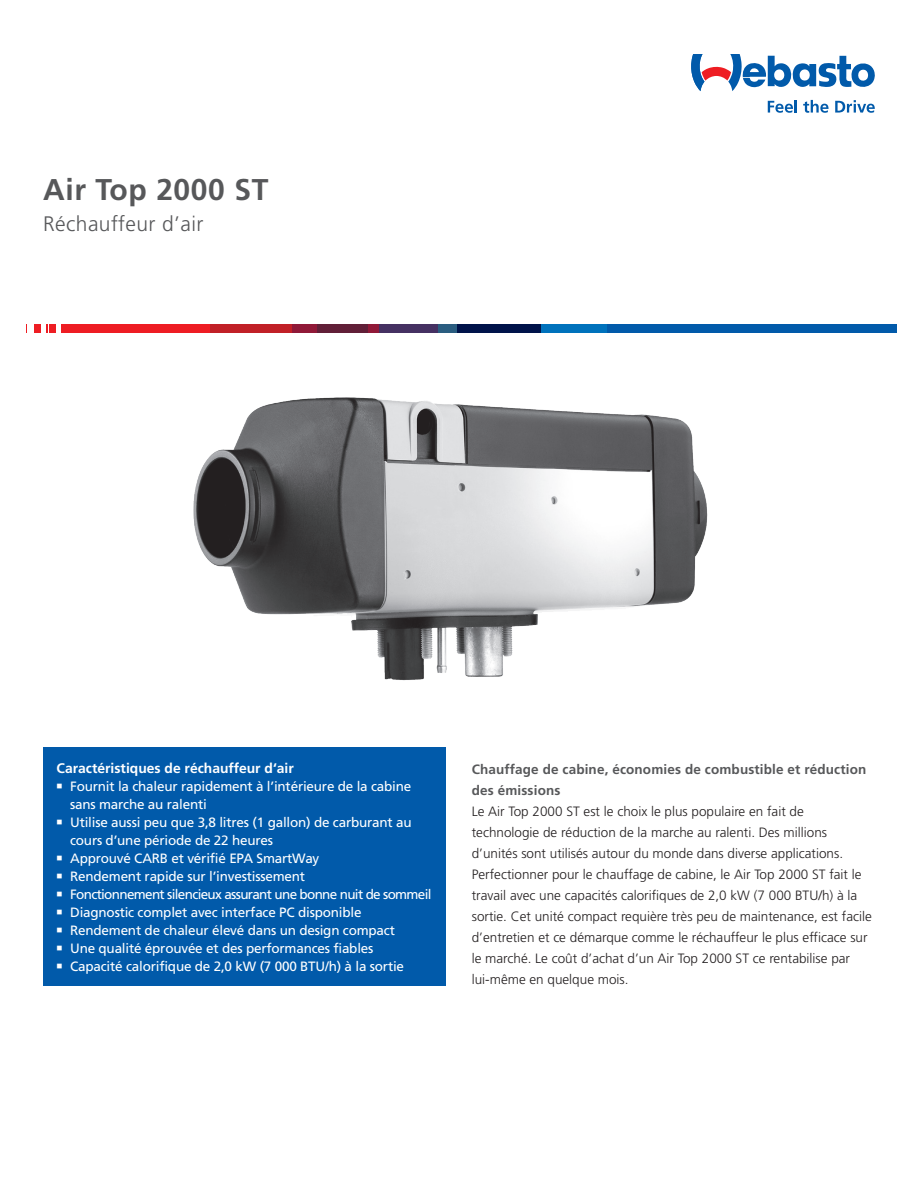
<style>
.page{position:relative;width:918px;height:1188px;background:#fff}
.page>*{position:absolute;margin:0;border:0;box-sizing:border-box;transform-origin:0 0}
.Headline_20pt{font:700 30px "Frutiger";letter-spacing:.02em;color:#57585a}
.Subline_14pt{font:300 21px "Frutiger";letter-spacing:.02em;color:#57585a}
.Intro_12pt{font:700 13.8px "Frutiger";color:#fff}
.Copy_Paragraph{font:300 13.5px/21px "Frutiger";color:#231f20}
.Intro_12pt-2{font:13.5px/18px "Frutiger";letter-spacing:-.015em;color:#fff}
.Copy{font:700 13.5px/21px "Frutiger";letter-spacing:.01em;color:#57585a}
.Intro_12pt-3{font:13.5px "Frutiger";letter-spacing:-.05em;color:#fff}
</style>
<div class="page">
<svg style="left:691px;top:54px;width:184px;height:37px"></svg>
<svg style="left:768px;top:100px;width:29px;height:13px"></svg>
<svg style="left:803px;top:100px;width:26px;height:13px"></svg>
<svg style="left:835px;top:100px;width:40px;height:13px"></svg>
<div style="left:43px;top:748px;width:403px;height:238px;background:#015aaa"></div>
<div style="left:22px;top:324px;width:189px;height:9px;background:#ee1d23"></div>
<div style="left:211px;top:324px;width:82px;height:9px;background:#c12027"></div>
<div style="left:293px;top:324px;width:24px;height:9px;background:#901938"></div>
<div style="left:317px;top:324px;width:52px;height:9px;background:#611f38"></div>
<div style="left:369px;top:324px;width:10px;height:9px;background:#901938"></div>
<div style="left:379px;top:324px;width:59px;height:9px;background:#453162"></div>
<div style="left:438px;top:324px;width:19px;height:9px;background:#2a5d80"></div>
<div style="left:457px;top:324px;width:84px;height:9px;background:#00134a"></div>
<div style="left:541px;top:324px;width:66px;height:9px;background:#0072bc"></div>
<div style="left:607px;top:324px;width:289px;height:9px;background:#015aaa"></div>
<svg style="left:22px;top:324px;width:12px;height:9px"></svg>
<svg style="left:41px;top:324px;width:8px;height:9px"></svg>
<svg style="left:57px;top:324px;width:4px;height:9px"></svg>
<img style="left:193px;top:397px;width:515px;height:284px">
<p class="Headline_20pt" style="left:43px;top:171px;width:227px">Air Top 2000 ST</p>
<p class="Subline_14pt" style="left:43px;top:212px;width:162px">Réchauffeur d’air</p>
<p class="Intro_12pt" style="left:57px;top:760px;width:239px">Caractéristiques de réchauffeur d‘air</p>
<p class="Intro_12pt-2" style="left:70px;top:777px;width:343px;text-indent:-14px">■ Fournit la chaleur rapidement à l’intérieure de la cabine sans marche au ralenti</p>
<p class="Intro_12pt-2" style="left:70px;top:813px;width:343px;text-indent:-14px">■ Utilise aussi peu que 3,8 litres (1 gallon) de carburant au cours d’une période de 22 heures</p>
<p class="Intro_12pt-2" style="left:57px;top:849px;width:264px">■ Approuvé CARB et vérifié EPA SmartWay</p>
<p class="Intro_12pt-2" style="left:57px;top:867px;width:250px">■ Rendement rapide sur l’investissement</p>
<p class="Intro_12pt-3" style="left:57px;top:886px;width:377px">■ Fonctionnement silencieux assurant une bonne nuit de sommeil</p>
<p class="Intro_12pt-2" style="left:57px;top:903px;width:306px">■ Diagnostic complet avec interface PC disponible</p>
<p class="Intro_12pt-2" style="left:57px;top:921px;width:340px">■ Rendement de chaleur élevé dans un design compact</p>
<p class="Intro_12pt-2" style="left:57px;top:939px;width:318px">■ Une qualité éprouvée et des performances fiables</p>
<p class="Intro_12pt-2" style="left:57px;top:957px;width:349px">■ Capacité calorifique de 2,0 kW (7 000 BTU/h) à la sortie</p>
<p class="Copy" style="left:472px;top:759px;width:396px">Chauffage de cabine, économies de combustible et réduction des émissions</p>
<p class="Copy_Paragraph" style="left:472px;top:801px;width:402px">Le Air Top 2000 ST est le choix le plus populaire en fait de technologie de réduction de la marche au ralenti. Des millions d’unités sont utilisés autour du monde dans diverse applications.<br>Perfectionner pour le chauffage de cabine, le Air Top 2000 ST fait le travail avec une capacités calorifiques de 2,0 kW (7 000 BTU/h) à la sortie. Cet unité compact requière très peu de maintenance, est facile d’entretien et ce démarque comme le réchauffeur le plus efficace sur le marché. Le coût d’achat d’un Air Top 2000 ST ce rentabilise par lui-même en quelque mois.</p>
</div>
